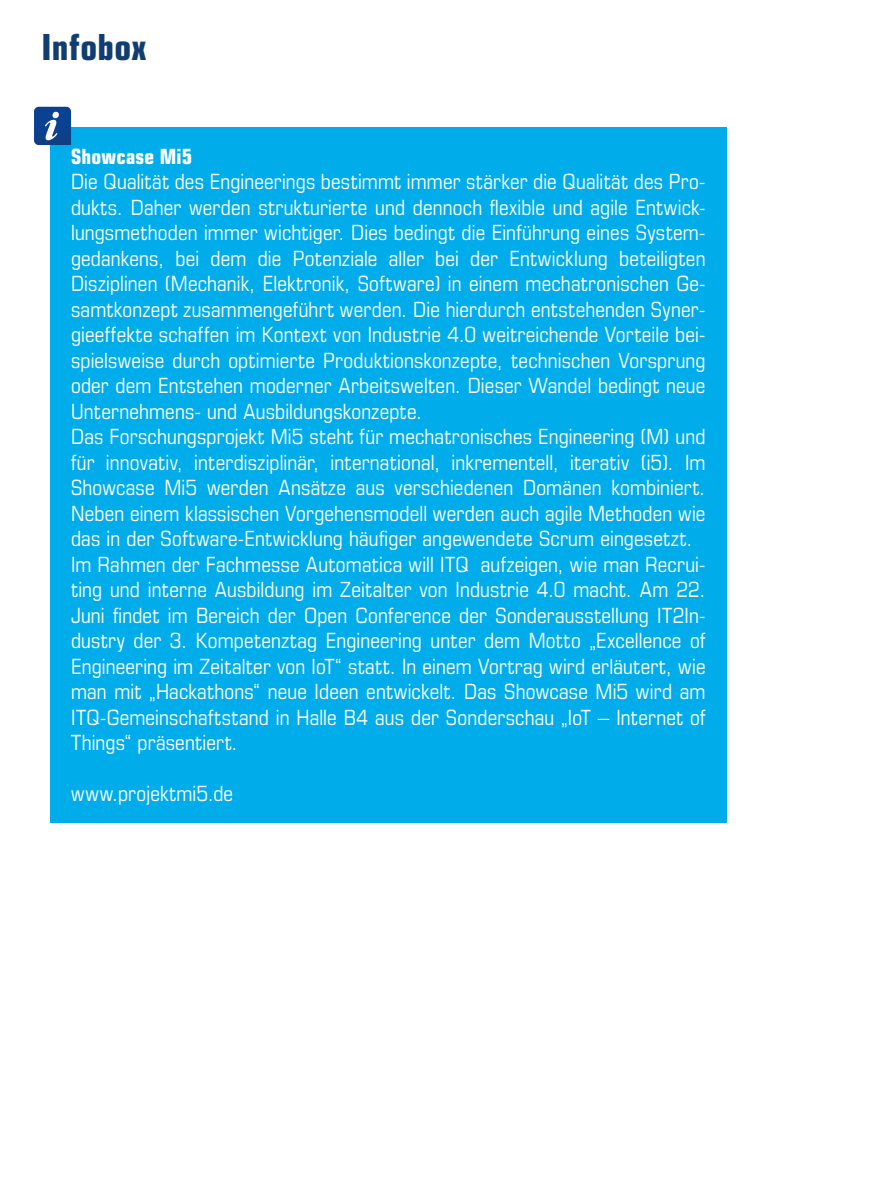
<style>
.page{position:relative;width:893px;height:1191px;background:#fff}
.page>*{position:absolute;margin:0;border:0;box-sizing:border-box;transform-origin:0 0}
.t1{font:700 condensed 36px "Eurostile LT Std";letter-spacing:.015em;color:#113d71}
.t2{font:condensed 21px/25.5px "Eurostile LT Std";letter-spacing:.01em;color:#fff}
.t3{font:700 condensed 21px "Eurostile LT Std";letter-spacing:.01em;color:#fff}
</style>
<div class="page">
<div style="left:50px;top:127px;width:677px;height:695px;background:#00adea"></div>
<svg style="left:34px;top:107px;width:37px;height:38px"></svg>
<h1 class="t1" style="left:42px;top:25px;width:106px">Infobox</h1>
<p class="t3" style="left:71px;top:143px;width:123px">Showcase Mi5</p>
<p class="t2" style="left:71px;top:169px;width:636px">Die Qualität des Engineerings bestimmt immer stärker die Qualität des Pro&shy;dukts. Daher werden strukturierte und dennoch flexible und agile Entwick&shy;lungsmethoden immer wichtiger. Dies bedingt die Einführung eines System&shy;gedankens, bei dem die Potenziale aller bei der Entwicklung beteiligten Disziplinen (Mechanik, Elektronik, Software) in einem mechatronischen Ge&shy;samtkonzept zusammengeführt werden. Die hierdurch entstehenden Syner&shy;gieeffekte schaffen im Kontext von Industrie 4.0 weitreichende Vorteile bei&shy;spielsweise durch optimierte Produktionskonzepte, technischen Vorsprung oder dem Entstehen moderner Arbeitswelten. Dieser Wandel bedingt neue Unternehmens- und Ausbildungskonzepte.<br>Das Forschungsprojekt Mi5 steht für mechatronisches Engineering (M) und für innovativ, interdisziplinär, international, inkrementell, iterativ (i5). Im Showcase Mi5 werden Ansätze aus verschiedenen Domänen kombiniert.<br>Neben einem klassischen Vorgehensmodell werden auch agile Methoden wie das in der Software-Entwicklung häufiger angewendete Scrum eingesetzt.<br>Im Rahmen der Fachmesse Automatica will ITQ aufzeigen, wie man Recrui&shy;ting und interne Ausbildung im Zeitalter von Industrie 4.0 macht. Am 22.<br>Juni findet im Bereich der Open Conference der Sonderausstellung IT2In&shy;dustry der 3. Kompetenztag Engineering unter dem Motto „Excellence of Engineering im Zeitalter von IoT“ statt. In einem Vortrag wird erläutert, wie man mit „Hackathons“ neue Ideen entwickelt. Das Showcase Mi5 wird am ITQ-Gemeinschaftstand in Halle B4 aus der Sonderschau „IoT – Internet of Things“ präsentiert.</p>
<p class="t2" style="left:71px;top:780px;width:164px">www.projektmi5.de</p>
</div>
